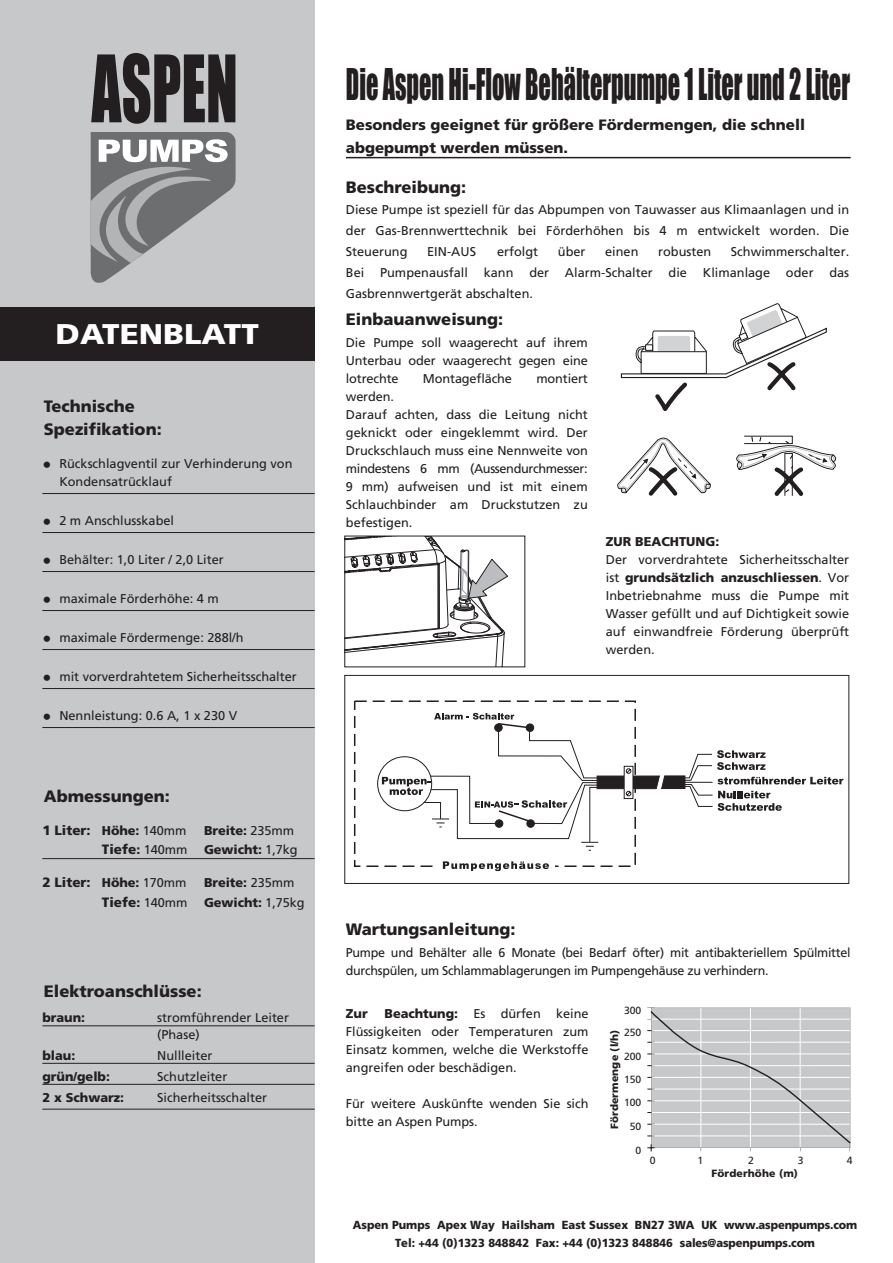
<style>
.page{position:relative;width:893px;height:1263px;background:#fff}
.page>*{position:absolute;margin:0;border:0;box-sizing:border-box;transform-origin:0 0}
.t1{font:40.5px "Impact";color:#231f20;scale:.6 1}
.t2{font:900 28.5px "Frutiger";color:#fff;scale:1.1 1}
.t3{font:900 16.5px/23.1px "Frutiger";color:#231f20}
.t4{font:900 15px/22.5px "Frutiger";color:#231f20}
.t5{font:900 13.5px "Frutiger";letter-spacing:-.005em;color:#231f20}
.t6{font:12.75px/18px "Frutiger";color:#231f20;text-align:justify}
.t7{font:12.75px/18px "Frutiger";letter-spacing:-.02em;color:#231f20}
.t8{font:900 12.75px "Frutiger";color:#231f20}
.t9{font:900 11.7px/18px "Frutiger";color:#231f20;text-align:center;scale:.95 1}
.t10{font:900 10.5px "Frutiger";letter-spacing:.01em;color:#231f20}
.t11{font:10.35px/21.9px "Frutiger";color:#231f20}
.s1{font-weight:900;font-size:18px}
.s2{font-size:12.75px}
.s3{font-weight:400;font-size:12.75px}
.s4{font-weight:400}
.s5{font-weight:900}
</style>
<div class="page">
<hr style="left:346px;top:157px;width:504px;height:1px;background:#231f20">
<div style="left:354px;top:700px;width:282px;height:167px;border:2px dashed #231f20"></div>
<svg style="left:377px;top:757px;width:54px;height:54px"></svg>
<div style="left:435px;top:860px;width:120px;height:13px;background:#fff"></div>
<svg style="left:443px;top:861px;width:106px;height:10px"></svg>
<svg style="left:382px;top:713px;width:461px;height:138px"></svg>
<div style="left:344px;top:675px;width:505px;height:209px;border:1px solid #231f20"></div>
<div style="left:0;top:0;width:314px;height:1263px;background:#c6c8ca"></div>
<svg style="left:91px;top:53px;width:144px;height:71px"></svg>
<svg style="left:90px;top:132px;width:145px;height:151px"></svg>
<div style="left:0;top:308px;width:314px;height:53px;background:#231f20"></div>
<hr style="left:42px;top:493px;width:272px;height:1px;background:#231f20">
<hr style="left:42px;top:532px;width:272px;height:1px;background:#231f20">
<hr style="left:42px;top:571px;width:272px;height:1px;background:#231f20">
<hr style="left:42px;top:610px;width:272px;height:1px;background:#231f20">
<hr style="left:42px;top:649px;width:272px;height:1px;background:#231f20">
<hr style="left:42px;top:688px;width:272px;height:1px;background:#231f20">
<hr style="left:42px;top:727px;width:272px;height:1px;background:#231f20">
<hr style="left:42px;top:858px;width:272px;height:1px;background:#231f20">
<hr style="left:42px;top:1026px;width:272px;height:1px;background:#231f20">
<hr style="left:42px;top:1063px;width:272px;height:1px;background:#231f20">
<hr style="left:42px;top:1084px;width:272px;height:1px;background:#231f20">
<hr style="left:42px;top:1109px;width:272px;height:1px;background:#231f20">
<svg style="left:617px;top:437px;width:94px;height:59px"></svg>
<svg style="left:736px;top:436px;width:101px;height:60px"></svg>
<svg style="left:620px;top:303px;width:207px;height:109px"></svg>
<svg style="left:346px;top:538px;width:162px;height:127px"></svg>
<div style="left:344px;top:536px;width:181px;height:131px;border:1px solid #231f20"></div>
<svg style="left:647px;top:1008px;width:203px;height:144px;background:#cbccce"></svg>
<h2 class="t2" style="left:56px;top:323px;width:186px">DATENBLATT</h2>
<p class="t3" style="left:44px;top:396px;width:119px">Technische<br>Spezifikation:</p>
<p class="t6" style="left:59px;top:456px;width:235px;text-indent:-17px"><span class="s1">•</span> Rückschlagventil zur Verhinderung von<br>Kondensatrücklauf</p>
<p class="t6" style="left:42px;top:513px;width:133px"><span class="s1">•</span> 2 m Anschlusskabel</p>
<p class="t6" style="left:42px;top:552px;width:183px"><span class="s1">•</span> Behälter: 1,0 Liter / 2,0 Liter</p>
<p class="t6" style="left:42px;top:591px;width:178px"><span class="s1">•</span> maximale Förderhöhe: 4 m</p>
<p class="t6" style="left:42px;top:630px;width:203px"><span class="s1">•</span> maximale Fördermenge: 288l/h</p>
<p class="t6" style="left:42px;top:669px;width:256px"><span class="s1">•</span> mit vorverdrahtetem Sicherheitsschalter</p>
<p class="t6" style="left:42px;top:708px;width:196px"><span class="s1">•</span> Nennleistung: 0.6 A, 1 x 230 V</p>
<p class="t3" style="left:44px;top:786px;width:128px">Abmessungen:</p>
<p class="t5" style="left:42px;top:825px;width:146px">1 Liter: <span class="s2">Höhe:</span> <span class="s3">140mm</span></p>
<p class="t8" style="left:204px;top:825px;width:92px">Breite: <span class="s4">235mm</span></p>
<p class="t5" style="left:102px;top:844px;width:87px">Tiefe<span class="s2">:</span> <span class="s3">140mm</span></p>
<p class="t8" style="left:204px;top:845px;width:95px">Gewicht: <span class="s4">1,7kg</span></p>
<p class="t5" style="left:42px;top:877px;width:146px">2 Liter: <span class="s2">Höhe:</span> <span class="s3">170mm</span></p>
<p class="t8" style="left:204px;top:878px;width:92px">Breite: <span class="s4">235mm</span></p>
<p class="t5" style="left:102px;top:897px;width:87px">Tiefe<span class="s2">:</span> <span class="s3">140mm</span></p>
<p class="t8" style="left:204px;top:897px;width:102px">Gewicht: <span class="s4">1,75kg</span></p>
<p class="t3" style="left:44px;top:981px;width:159px">Elektroanschlüsse:</p>
<p class="t8" style="left:42px;top:1013px;width:44px">braun:</p>
<p class="t6" style="left:157px;top:1011px;width:133px;line-height:16.5px">stromführender Leiter (Phase)</p>
<p class="t8" style="left:42px;top:1050px;width:34px">blau:</p>
<p class="t6" style="left:157px;top:1047px;width:57px">Nullleiter</p>
<p class="t8" style="left:42px;top:1071px;width:69px">grün/gelb:</p>
<p class="t6" style="left:157px;top:1068px;width:72px">Schutzleiter</p>
<p class="t8" style="left:42px;top:1092px;width:83px">2 x Schwarz:</p>
<p class="t6" style="left:157px;top:1089px;width:111px">Sicherheitsschalter</p>
<h1 class="t1" style="left:346px;top:71px;width:841px">Die Aspen Hi-Flow Behälterpumpe 1 Liter und 2 Liter</h1>
<p class="t4" style="left:346px;top:115px;width:460px">Besonders geeignet für größere Fördermengen, die schnell abgepumpt werden müssen.</p>
<p class="t3" style="left:346px;top:177px;width:122px">Beschreibung:</p>
<p class="t6" style="left:346px;top:200px;width:505px;line-height:21px">Diese Pumpe ist speziell für das Abpumpen von Tauwasser aus Klimaanlagen und in der Gas-Brennwerttechnik bei Förderhöhen bis 4 m entwickelt worden. Die Steuerung</p>
<p class="t6" style="left:427px;top:244px;width:50px">EIN-AUS</p>
<p class="t6" style="left:497px;top:244px;width:43px">erfolgt</p>
<p class="t6" style="left:558px;top:244px;width:29px">über</p>
<p class="t6" style="left:605px;top:244px;width:35px">einen</p>
<p class="t6" style="left:658px;top:244px;width:55px">robusten</p>
<p class="t6" style="left:346px;top:242px;width:505px;line-height:21px;text-indent:385px">Schwimmerschalter.<br>Bei Pumpenausfall kann der Alarm-Schalter die Klimanlage oder das Gasbrennwertgerät abschalten.</p>
<p class="t3" style="left:346px;top:309px;width:159px">Einbauanweisung:</p>
<p class="t6" style="left:346px;top:334px;width:243px">Die Pumpe soll waagerecht auf ihrem Unterbau oder waagerecht gegen eine lotrechte</p>
<p class="t6" style="left:423px;top:370px;width:90px">Montagefläche</p>
<p class="t6" style="left:536px;top:370px;width:53px">montiert</p>
<p class="t6" style="left:346px;top:388px;width:243px;text-align:left">werden.<br>Darauf achten, dass die Leitung nicht geknickt oder eingeklemmt wird. Der<br>Druckschlauch muss eine Nennweite von mindestens 6 mm (Aussendurchmesser:<br>9 mm) aufweisen und ist mit einem<br>Schlauchbinder am Druckstutzen zu befestigen.</p>
<p class="t8" style="left:606px;top:537px;width:115px">ZUR BEACHTUNG:</p>
<p class="t6" style="left:606px;top:552px;width:245px">Der vorverdrahtete Sicherheitsschalter ist <span class="s5">grundsätzlich anzuschliessen</span>. Vor Inbetriebnahme muss die Pumpe mit Wasser gefüllt und auf Dichtigkeit sowie auf einwandfreie Förderung überprüft werden.</p>
<p class="t3" style="left:346px;top:919px;width:171px">Wartungsanleitung:</p>
<p class="t7" style="left:346px;top:945px;width:506px">Pumpe und Behälter alle 6 Monate (bei Bedarf öfter) mit antibakteriellem Spülmittel durchspülen, um Schlammablagerungen im Pumpengehäuse zu verhindern.</p>
<p class="t6" style="left:346px;top:1005px;width:244px;text-indent:39px"><span class="s5">Beachtung:</span> Es dürfen keine Flüssigkeiten oder Temperaturen zum Einsatz kommen, welche die Werkstoffe angreifen oder beschädigen.</p>
<p class="t6" style="left:346px;top:1095px;width:244px">Für weitere Auskünfte wenden Sie sich bitte an Aspen Pumps.</p>
<p class="t8" style="left:346px;top:1008px;width:23px">Zur</p>
<p class="t11" style="left:624px;top:1001px;width:19px">300<br>250</p>
<p class="t11" style="left:624px;top:1046px;width:19px">200</p>
<p class="t11" style="left:624px;top:1069px;width:19px">150</p>
<p class="t11" style="left:624px;top:1092px;width:19px">100</p>
<p class="t11" style="left:629px;top:1116px;width:13px">50</p>
<p class="t11" style="left:635px;top:1140px;width:7px">0</p>
<p class="t10" style="left:610px;top:1129px;width:101px;rotate:-90deg">Fördermenge (l/h)</p>
<p class="t11" style="left:650px;top:1150px;width:7px">0</p>
<p class="t11" style="left:697px;top:1150px;width:7px">1</p>
<p class="t11" style="left:748px;top:1150px;width:7px">2</p>
<p class="t11" style="left:797px;top:1150px;width:7px">3</p>
<p class="t11" style="left:846px;top:1150px;width:7px">4</p>
<p class="t10" style="left:711px;top:1169px;width:88px">Förderhöhe (m)</p>
<p class="t9" style="left:353px;top:1217px;width:532px">Aspen Pumps Apex Way Hailsham East Sussex BN27 3WA UK www.aspenpumps.com<br>Tel: +44 (0)1323 848842 Fax: +44 (0)1323 848846 sales@aspenpumps.com</p>
</div>
